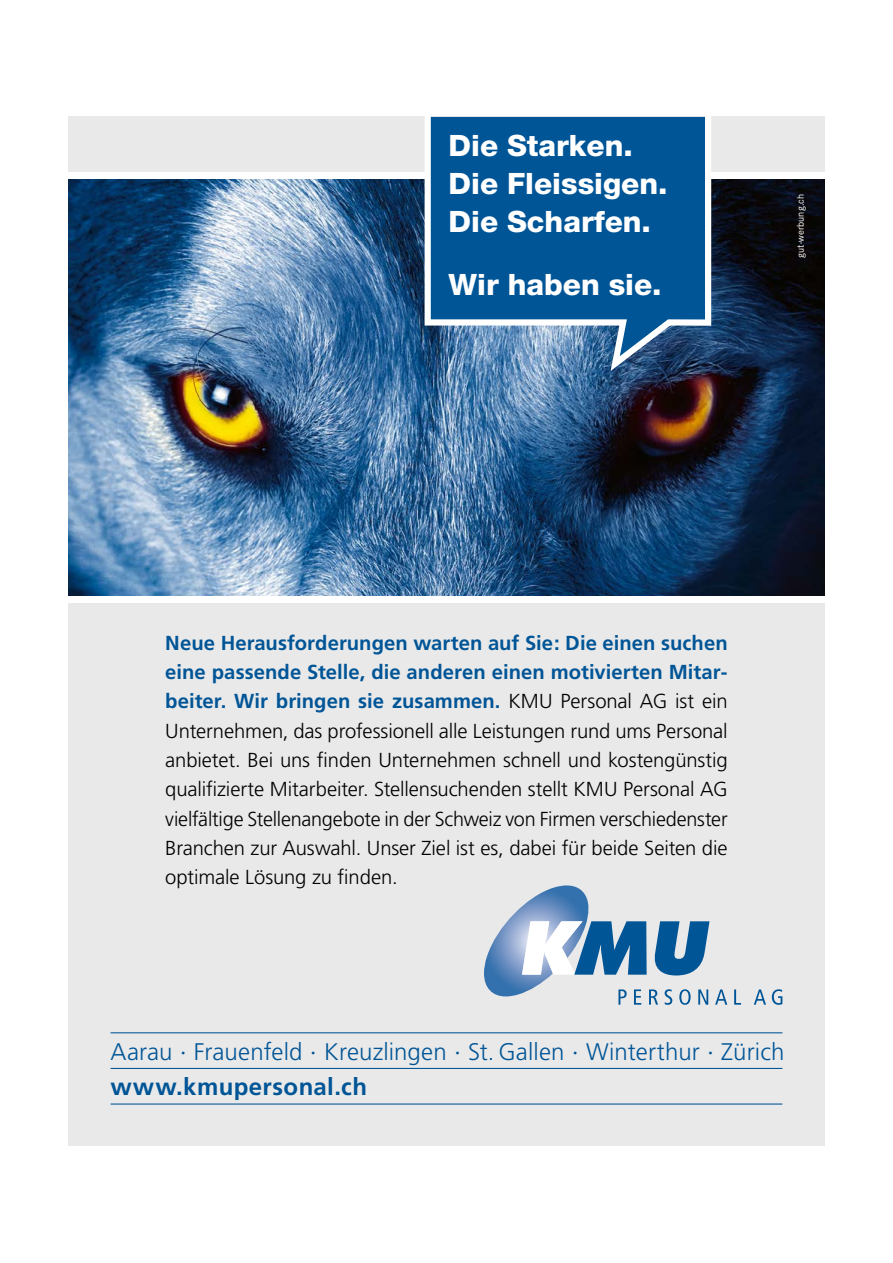
<style>
.page{position:relative;width:893px;height:1263px;background:#fff}
.page>*{position:absolute;margin:0;border:0;box-sizing:border-box;transform-origin:0 0}
.t1{font:800 29.4px/38px "Helvetica Neue";color:#fff}
.t2{font:300 24px/35.1px "Frutiger";letter-spacing:.005em;color:#005597}
.t3{font:300 20.25px/29.2px "Frutiger";letter-spacing:-.005em;color:#000;text-align:justify}
.t4{font:10.2px "Corporate S";color:#fff}
.s1{font-weight:700;color:#005597}
.s2{font-weight:700}
</style>
<div class="page">
<div style="left:68px;top:117px;width:757px;height:1029px;background:#e9e9e9"></div>
<img style="left:68px;top:179px;width:757px;height:417px">
<div style="left:68px;top:173px;width:757px;height:6px;background:#fff"></div>
<div style="left:68px;top:596px;width:757px;height:6px;background:#fff"></div>
<svg style="left:715px;top:989px;width:12px;height:16px"></svg>
<svg style="left:734px;top:989px;width:7px;height:16px"></svg>
<svg style="left:754px;top:989px;width:12px;height:16px"></svg>
<svg style="left:772px;top:989px;width:10px;height:16px"></svg>
<svg style="left:484px;top:885px;width:225px;height:120px"></svg>
<hr style="left:111px;top:1032px;width:671px;height:1px;background:#005597">
<hr style="left:111px;top:1103px;width:671px;height:1px;background:#005597">
<hr style="left:111px;top:1068px;width:671px;height:1px;background:#005597">
<svg style="left:421px;top:117px;width:293px;height:261px;background:#1f659e"></svg>
<h1 class="t1" style="left:449px;top:127px;width:220px">Die Starken.<br>Die Fleissigen.<br>Die Scharfen.</h1>
<h1 class="t1" style="left:449px;top:266px;width:214px">Wir haben sie.</h1>
<p class="t4" style="left:794px;top:257px;width:65px;rotate:-90deg">gut-werbung.ch</p>
<p class="t3" style="left:165px;top:628px;width:564px"><span class="s1">Neue Herausforderungen warten auf Sie: Die einen suchen eine passende Stelle, die anderen einen motivierten Mitar&shy;beiter. Wir bringen sie zusammen.</span> KMU Personal AG ist ein Unternehmen, das professionell alle Leistungen rund ums Personal anbietet. Bei uns finden Unternehmen schnell und kostengünstig qualifizierte Mitarbeiter. Stellensuchenden stellt KMU Personal AG vielfältige Stellenangebote in der Schweiz von Firmen verschiedenster Branchen zur Auswahl. Unser Ziel ist es, dabei für beide Seiten die optimale Lösung zu finden.</p>
<p class="t2" style="left:111px;top:1034px;width:675px">Aarau <sup>.</sup> Frauenfeld <sup>.</sup> Kreuzlingen <sup>.</sup> St. Gallen <sup>.</sup> Winterthur <sup>.</sup> Zürich <span class="s2">www.kmupersonal.ch</span></p>
</div>
